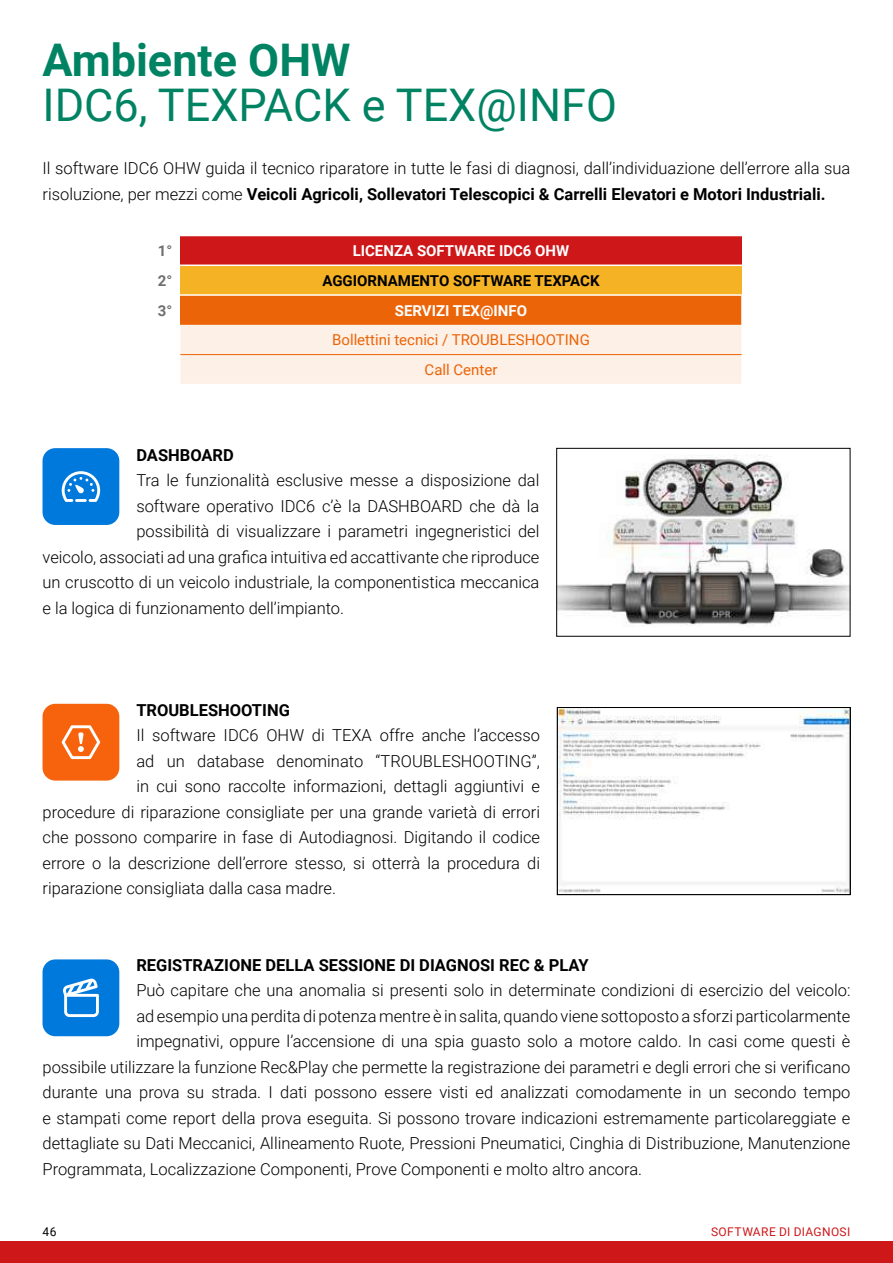
<style>
.page{position:relative;width:893px;height:1263px;background:#fff}
.page>*{position:absolute;margin:0;border:0;box-sizing:border-box;transform-origin:0 0}
.t1{font:45px "Roboto";color:#008363}
.t2{font:700 45px "Roboto";color:#008363}
.t3{font:300 16.5px/25.5px "Roboto";color:#000}
.t4{font:700 16.5px "Roboto";color:#000}
.t5{font:15px/29.7px "Roboto";color:#ec6408;text-align:center}
.t6{font:700 15px "Roboto";color:#fff}
.t7{font:700 15px "Roboto";color:#000}
.t8{font:700 15px "Roboto";color:#706f6f}
.t9{font:12px "Roboto";letter-spacing:.03em;color:#cd1719}
.t10{font:12px "Roboto";color:#000}
.s1{font-weight:700}
</style>
<div class="page">
<img style="left:558px;top:455px;width:290px;height:172px">
<div style="left:556px;top:448px;width:294px;height:188px;border:1px solid #000"></div>
<img style="left:559px;top:709px;width:289px;height:184px">
<div style="left:557px;top:707px;width:293px;height:188px;border:1px solid #000"></div>
<div style="left:0;top:1242px;width:893px;height:21px;background:#cd1719"></div>
<div style="left:43px;top:448px;width:76px;height:77px;background:#0079dd;border-radius:13px"></div>
<svg style="left:62px;top:471px;width:38px;height:31px"></svg>
<div style="left:43px;top:704px;width:76px;height:77px;background:#f7630c;border-radius:13px"></div>
<svg style="left:62px;top:725px;width:38px;height:34px"></svg>
<div style="left:43px;top:959px;width:76px;height:77px;background:#0079dd;border-radius:13px"></div>
<svg style="left:63px;top:978px;width:36px;height:39px"></svg>
<div style="left:180px;top:235px;width:562px;height:30px;background:#cd1719"></div>
<div style="left:180px;top:265px;width:562px;height:30px;background:#f4b224"></div>
<div style="left:180px;top:295px;width:562px;height:30px;background:#ec6408"></div>
<hr style="left:741px;top:296px;width:2px;height:29px;background:#fff">
<hr style="left:180px;top:235px;width:562px;height:1px;background:#fff">
<hr style="left:180px;top:294px;width:563px;height:2px;background:#fff">
<div style="left:180px;top:325px;width:562px;height:59px;background:#fdf0e6"></div>
<hr style="left:180px;top:354px;width:562px;height:1px;background:#ec6408">
<hr style="left:180px;top:264px;width:562px;height:2px;background:#fff">
<h1 class="t2" style="left:43px;top:29px;width:309px">Ambiente OHW</h1>
<h1 class="t1" style="left:43px;top:74px;width:576px">IDC6, TEXPACK e TEX@INFO</h1>
<p class="t3" style="left:43px;top:155px;width:809px">Il software IDC6 OHW guida il tecnico riparatore in tutte le fasi di diagnosi, dall’individuazione dell’errore alla sua risoluzione, per mezzi come <span class="s1">Veicoli Agricoli, Sollevatori Telescopici &amp; Carrelli Elevatori e Motori Industriali.</span></p>
<p class="t8" style="left:158px;top:240px;width:16px">1°</p>
<p class="t6" style="left:353px;top:240px;width:218px">LICENZA SOFTWARE IDC6 OHW</p>
<p class="t8" style="left:158px;top:270px;width:16px">2°</p>
<p class="t7" style="left:322px;top:270px;width:279px">AGGIORNAMENTO SOFTWARE TEXPACK</p>
<p class="t8" style="left:158px;top:300px;width:16px">3°</p>
<p class="t6" style="left:395px;top:300px;width:134px">SERVIZI TEX@INFO</p>
<p class="t5" style="left:332px;top:325px;width:259px">Bollettini tecnici / TROUBLESHOOTING<br>Call Center</p>
<p class="t4" style="left:136px;top:443px;width:99px">DASHBOARD</p>
<p class="t3" style="left:136px;top:467px;width:405px">Tra le funzionalità esclusive messe a disposizione dal</p>
<p class="t3" style="left:136px;top:492px;width:405px">software operativo IDC6 c’è la DASHBOARD che dà la</p>
<p class="t3" style="left:136px;top:518px;width:405px">possibilità di visualizzare i parametri ingegneristici del</p>
<p class="t3" style="left:43px;top:543px;width:498px">veicolo, associati ad una grafica intuitiva ed accattivante che riproduce</p>
<p class="t3" style="left:43px;top:569px;width:498px">un cruscotto di un veicolo industriale, la componentistica meccanica</p>
<p class="t3" style="left:43px;top:594px;width:303px">e la logica di funzionamento dell’impianto.</p>
<p class="t4" style="left:136px;top:698px;width:155px">TROUBLESHOOTING</p>
<p class="t3" style="left:136px;top:722px;width:405px">Il software IDC6 OHW di TEXA offre anche l’accesso</p>
<p class="t3" style="left:136px;top:747px;width:405px">ad un database denominato “TROUBLESHOOTING”,</p>
<p class="t3" style="left:136px;top:773px;width:405px">in cui sono raccolte informazioni, dettagli aggiuntivi e</p>
<p class="t3" style="left:43px;top:798px;width:499px">procedure di riparazione consigliate per una grande varietà di errori</p>
<p class="t3" style="left:43px;top:824px;width:499px">che possono comparire in fase di Autodiagnosi. Digitando il codice</p>
<p class="t3" style="left:43px;top:849px;width:499px">errore o la descrizione dell’errore stesso, si otterrà la procedura di</p>
<p class="t3" style="left:43px;top:875px;width:295px">riparazione consigliata dalla casa madre.</p>
<p class="t4" style="left:136px;top:953px;width:454px">REGISTRAZIONE DELLA SESSIONE DI DIAGNOSI REC &amp; PLAY</p>
<p class="t3" style="left:136px;top:977px;width:716px">Può capitare che una anomalia si presenti solo in determinate condizioni di esercizio del veicolo:</p>
<p class="t3" style="left:136px;top:1002px;width:716px">ad esempio una perdita di potenza mentre è in salita, quando viene sottoposto a sforzi particolarmente</p>
<p class="t3" style="left:136px;top:1028px;width:716px">impegnativi, oppure l’accensione di una spia guasto solo a motore caldo. In casi come questi è</p>
<p class="t3" style="left:43px;top:1053px;width:809px">possibile utilizzare la funzione Rec&amp;Play che permette la registrazione dei parametri e degli errori che si verificano</p>
<p class="t3" style="left:43px;top:1079px;width:809px">durante una prova su strada. I dati possono essere visti ed analizzati comodamente in un secondo tempo</p>
<p class="t3" style="left:43px;top:1104px;width:809px">e stampati come report della prova eseguita. Si possono trovare indicazioni estremamente particolareggiate e</p>
<p class="t3" style="left:43px;top:1130px;width:809px">dettagliate su Dati Meccanici, Allineamento Ruote, Pressioni Pneumatici, Cinghia di Distribuzione, Manutenzione</p>
<p class="t3" style="left:43px;top:1155px;width:601px">Programmata, Localizzazione Componenti, Prove Componenti e molto altro ancora.</p>
<p class="t10" style="left:43px;top:1223px;width:16px">46</p>
<p class="t9" style="left:711px;top:1223px;width:141px">SOFTWARE DI DIAGNOSI</p>
</div>
